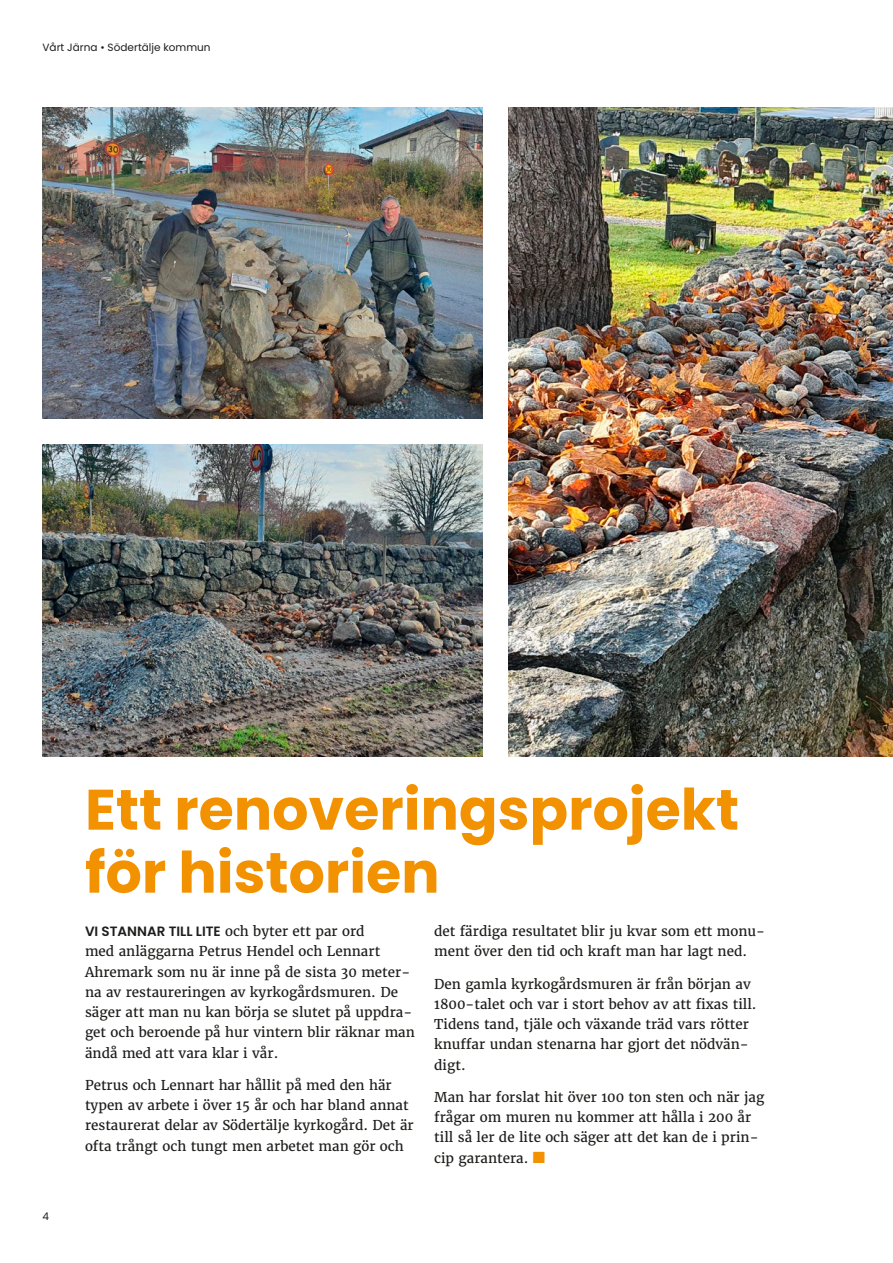
<style>
.page{position:relative;width:893px;height:1263px;background:#fff}
.page>*{position:absolute;margin:0;border:0;box-sizing:border-box;transform-origin:0 0}
.t1{font:700 57px/63px "Poppins Latin";color:#f39200}
.t2{font:13.5px/20.2px "Merriweather";color:#1d1d1b}
.t3{font:600 13.5px "Poppins Latin";color:#1d1d1b}
.t4{font:10.5px "Poppins Latin";color:#1d1d1b}
.s1{font-family:"Merriweather";font-weight:400}
.s2{color:#f39200}
</style>
<div class="page">
<img style="left:43px;top:107px;width:440px;height:312px">
<img style="left:43px;top:444px;width:440px;height:312px">
<img style="left:508px;top:107px;width:384px;height:649px">
<hr style="left:892px;top:0;width:1px;height:1263px;background:#a9d3a5">
<p class="t4" style="left:43px;top:41px;width:170px">Vårt Järna • Södertälje kommun</p>
<p class="t4" style="left:43px;top:1210px;width:8px">4</p>
<h1 class="t1" style="left:85px;top:778px;width:656px">Ett renoveringsprojekt för historien</h1>
<p class="t3" style="left:85px;top:923px;width:281px">VI STANNAR TILL LITE <span class="s1">och byter ett par ord</span></p>
<p class="t2" style="left:85px;top:941px;width:331px">med anläggarna Petrus Hendel och Lennart Ahremark som nu är inne på de sista 30 meter&shy;na av restaureringen av kyrkogårdsmuren. De säger att man nu kan börja se slutet på uppdra&shy;get och beroende på hur vintern blir räknar man ändå med att vara klar i vår.</p>
<p class="t2" style="left:85px;top:1075px;width:330px">Petrus och Lennart har hållit på med den här typen av arbete i över 15 år och har bland annat restaurerat delar av Södertälje kyrkogård. Det är ofta trångt och tungt men arbetet man gör och</p>
<p class="t2" style="left:434px;top:921px;width:332px">det färdiga resultatet blir ju kvar som ett monu&shy;ment över den tid och kraft man har lagt ned.</p>
<p class="t2" style="left:434px;top:974px;width:324px">Den gamla kyrkogårdsmuren är från början av 1800-talet och var i stort behov av att fixas till.<br>Tidens tand, tjäle och växande träd vars rötter knuffar undan stenarna har gjort det nödvän&shy;digt.</p>
<p class="t2" style="left:434px;top:1087px;width:332px">Man har forslat hit över 100 ton sten och när jag frågar om muren nu kommer att hålla i 200 år till så ler de lite och säger att det kan de i prin&shy;cip garantera. <span class="s2">■</span></p>
</div>
